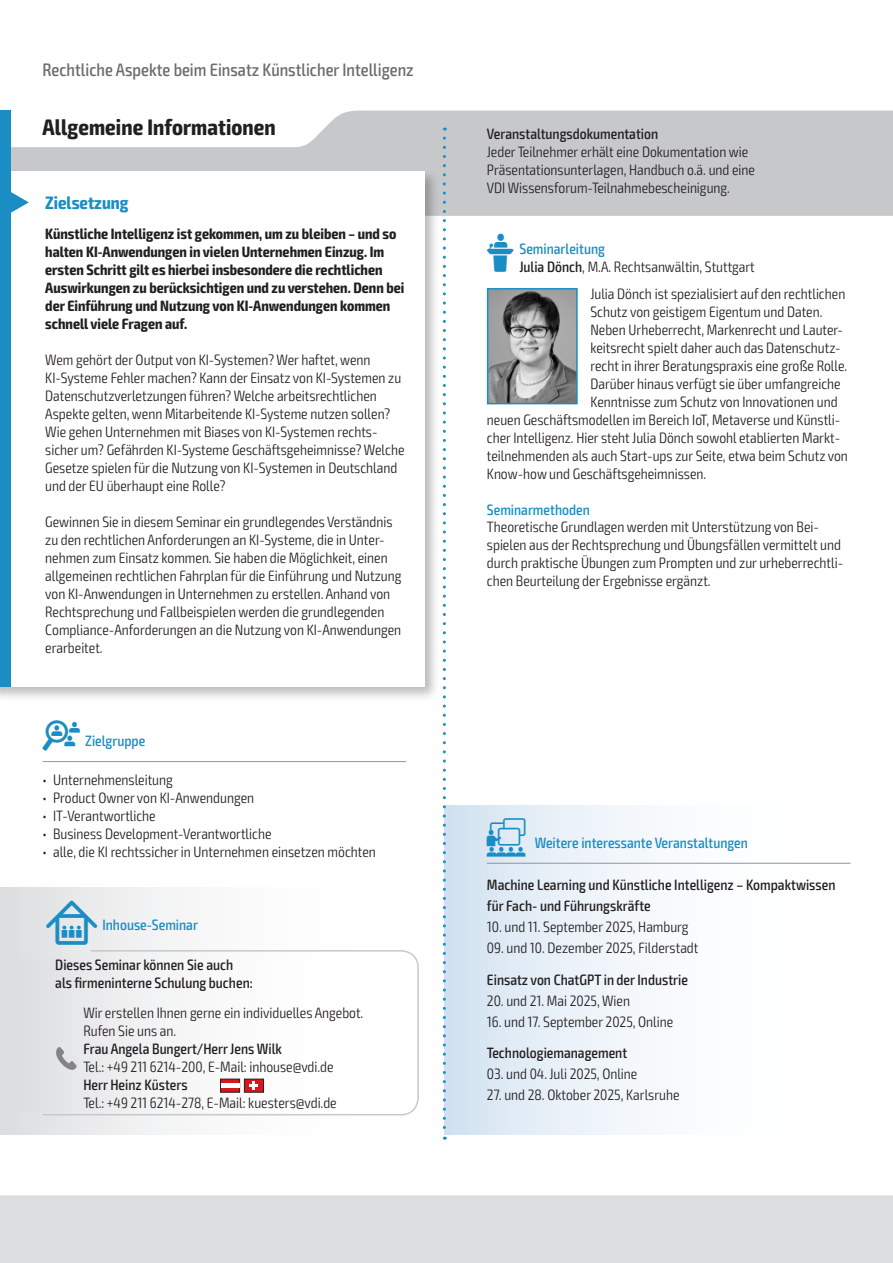
<style>
.page{position:relative;width:893px;height:1263px;background:#fff}
.page>*{position:absolute;margin:0;border:0;box-sizing:border-box;transform-origin:0 0}
.t1{font:700 condensed 22.5px "Exo 2";letter-spacing:.005em;color:#231f20}
.t2{font:500 condensed 18px "Exo 2";color:#6c6d70}
.t3{font:700 condensed 18px "Exo 2";color:#1a8dc4}
.t4{font:300 condensed 15px/18px "Exo 2";color:#231f20}
.t5{font:700 condensed 15px/18px "Exo 2";color:#231f20}
.t6{font:500 condensed 15px/21px "Exo 2";color:#231f20}
.t7{font:500 condensed 15px "Exo 2";color:#1a8dc4}
.s1{font-family:"VDI Iconset S4 A Regular";font-weight:400;font-stretch:normal;color:#1a8dc4}
.s2{font-weight:500;color:#1a8dc4}
.s3{font-weight:500}
.s4{font-family:"VDI Iconset S4 A Regular";font-weight:400;font-stretch:normal}
.s5{font-family:"VDI Iconset S4 A Regular";font-weight:400;font-stretch:normal;font-size:15.45px}
.s6{font-family:"VDI Iconset S4 A Regular";font-weight:400;font-stretch:normal;font-size:19.5px}
</style>
<div class="page">
<div style="left:0;top:1195px;width:893px;height:68px;background:#dcdddf"></div>
<svg style="left:11px;top:111px;width:881px;height:105px;fill:#c7c8ca"></svg>
<hr style="left:892px;top:111px;width:1px;height:105px;background:#1a8dc4">
<div style="left:0;top:111px;width:11px;height:63px;background:#1a8dc4"></div>
<div style="left:0;top:168px;width:440px;height:534px;background:#231f20;opacity:.3"></div>
<div style="left:0;top:171px;width:424px;height:516px;background:#fff"></div>
<div style="left:0;top:171px;width:11px;height:516px;background:#1a8dc4"></div>
<svg style="left:11px;top:192px;width:18px;height:21px"></svg>
<hr style="left:43px;top:761px;width:363px;height:1px;background:#939598">
<div style="left:444px;top:806px;width:406px;height:328px;background:linear-gradient(to right,#d9e6f3,#fff)"></div>
<hr style="left:487px;top:863px;width:363px;height:1px;background:#939598">
<img style="left:490px;top:291px;width:85px;height:110px">
<div style="left:487px;top:288px;width:91px;height:116px;border:2px solid #1a8dc4"></div>
<div style="left:0;top:887px;width:419px;height:247px;background:linear-gradient(to right,#e2e3e5,#fff)"></div>
<svg style="left:42px;top:949px;width:377px;height:167px"></svg>
<div style="left:13px;top:959px;width:382px;height:152px;background:linear-gradient(to right,#e3e3e5,#fff)"></div>
<svg style="left:220px;top:1079px;width:44px;height:13px"></svg>
<div style="left:221px;top:1083px;width:18px;height:5px;background:#fff"></div>
<svg style="left:56px;top:1047px;width:21px;height:23px"></svg>
<svg style="left:443px;top:138px;width:3px;height:1002px"></svg>
<p class="t2" style="left:43px;top:59px;width:373px">Rechtliche Aspekte beim Einsatz Künstlicher Intelligenz</p>
<h1 class="t1" style="left:43px;top:113px;width:235px">Allgemeine Informationen</h1>
<p class="t6" style="left:487px;top:124px;width:173px">Veranstaltungsdokumentation</p>
<p class="t4" style="left:487px;top:143px;width:270px">Jeder Teilnehmer erhält eine Dokumentation wie<br>Präsentationsunterlagen, Handbuch o.ä. und eine<br>VDI Wissensforum-Teilnahmebescheinigung.</p>
<p class="t5" style="left:45px;top:225px;width:361px">Künstliche Intelligenz ist gekommen, um zu bleiben – und so halten KI-Anwendungen in vielen Unternehmen Einzug. Im ersten Schritt gilt es hierbei insbesondere die rechtlichen Auswirkungen zu berücksichtigen und zu verstehen. Denn bei der Einführung und Nutzung von KI-Anwendungen kommen schnell viele Fragen auf.</p>
<p class="t4" style="left:45px;top:351px;width:361px">Wem gehört der Output von KI-Systemen? Wer haftet, wenn KI-Systeme Fehler machen? Kann der Einsatz von KI-Systemen zu Datenschutzverletzungen führen? Welche arbeitsrechtlichen Aspekte gelten, wenn Mitarbeitende KI-Systeme nutzen sollen?<br>Wie gehen Unternehmen mit Biases von KI-Systemen rechts&shy;sicher um? Gefährden KI-Systeme Geschäftsgeheimnisse? Welche Gesetze spielen für die Nutzung von KI-Systemen in Deutschland und der EU überhaupt eine Rolle?</p>
<p class="t4" style="left:45px;top:513px;width:358px">Gewinnen Sie in diesem Seminar ein grundlegendes Verständnis zu den rechtlichen Anforderungen an KI-Systeme, die in Unter&shy;nehmen zum Einsatz kommen. Sie haben die Möglichkeit, einen allgemeinen rechtlichen Fahrplan für die Einführung und Nutzung von KI-Anwendungen in Unternehmen zu erstellen. Anhand von Rechtsprechung und Fallbeispielen werden die grundlegenden Compliance-Anforderungen an die Nutzung von KI-Anwendungen erarbeitet.</p>
<p class="t3" style="left:45px;top:192px;width:85px">Zielsetzung</p>
<p class="t4" style="left:519px;top:240px;width:237px;text-indent:-33px"><span class="s1">L</span> <span class="s2">Seminarleitung<br></span><span class="s3">Julia Dönch</span>, M.A. Rechtsanwältin, Stuttgart</p>
<p class="t4" style="left:590px;top:285px;width:256px">Julia Dönch ist spezialisiert auf den rechtlichen</p>
<p class="t4" style="left:590px;top:303px;width:234px">Schutz von geistigem Eigentum und Daten.</p>
<p class="t4" style="left:590px;top:321px;width:254px">Neben Urheberrecht, Markenrecht und Lauter-</p>
<p class="t4" style="left:590px;top:339px;width:252px">keitsrecht spielt daher auch das Datenschutz-</p>
<p class="t4" style="left:590px;top:357px;width:258px">recht in ihrer Beratungspraxis eine große Rolle.</p>
<p class="t4" style="left:590px;top:375px;width:252px">Darüber hinaus verfügt sie über umfangreiche</p>
<p class="t4" style="left:590px;top:393px;width:249px">Kenntnisse zum Schutz von Innovationen und</p>
<p class="t4" style="left:487px;top:411px;width:355px">neuen Geschäftsmodellen im Bereich IoT, Metaverse und Künstli-</p>
<p class="t4" style="left:487px;top:429px;width:355px">cher Intelligenz. Hier steht Julia Dönch sowohl etablierten Markt-</p>
<p class="t4" style="left:487px;top:447px;width:363px">teilnehmenden als auch Start-ups zur Seite, etwa beim Schutz von</p>
<p class="t4" style="left:487px;top:465px;width:221px">Know-how und Geschäftsgeheimnissen.</p>
<p class="t7" style="left:487px;top:500px;width:104px">Seminarmethoden</p>
<p class="t4" style="left:487px;top:518px;width:358px">Theoretische Grundlagen werden mit Unterstützung von Bei&shy;spielen aus der Rechtsprechung und Übungsfällen vermittelt und durch praktische Übungen zum Prompten und zur urheberrechtli&shy;chen Beurteilung der Ergebnisse ergänzt.</p>
<p class="t7" style="left:43px;top:732px;width:104px"><span class="s4">Z</span> Zielgruppe</p>
<p class="t4" style="left:43px;top:771px;width:132px">• Unternehmensleitung</p>
<p class="t4" style="left:43px;top:789px;width:213px">• Product Owner von KI-Anwendungen</p>
<p class="t4" style="left:43px;top:807px;width:115px">• IT-Verantwortliche</p>
<p class="t4" style="left:43px;top:825px;width:231px">• Business Development-Verantwortliche</p>
<p class="t4" style="left:43px;top:843px;width:335px">• alle, die KI rechtssicher in Unternehmen einsetzen möchten</p>
<p class="t7" style="left:46px;top:916px;width:153px"><span class="s5">I</span> Inhouse-Seminar</p>
<p class="t6" style="left:55px;top:955px;width:199px;line-height:18px">Dieses Seminar können Sie auch als firmeninterne Schulung buchen:</p>
<p class="t4" style="left:83px;top:1004px;width:282px">Wir erstellen Ihnen gerne ein individuelles Angebot.<br>Rufen Sie uns an.</p>
<p class="t6" style="left:83px;top:1039px;width:200px">Frau Angela Bungert/Herr Jens Wilk</p>
<p class="t4" style="left:83px;top:1058px;width:252px">Tel.: +49 211 6214-200, E-Mail: inhouse@vdi.de</p>
<p class="t6" style="left:83px;top:1075px;width:106px">Herr Heinz Küsters</p>
<p class="t4" style="left:83px;top:1094px;width:255px">Tel.: +49 211 6214-278, E-Mail: kuesters@vdi.de</p>
<p class="t7" style="left:487px;top:834px;width:263px"><span class="s6">W</span> Weitere interessante Veranstaltungen</p>
<p class="t6" style="left:487px;top:875px;width:350px">Machine Learning und Künstliche Intelligenz – Kompaktwissen für Fach- und Führungskräfte</p>
<p class="t4" style="left:487px;top:918px;width:203px">10. und 11. September 2025, Hamburg</p>
<p class="t4" style="left:487px;top:939px;width:213px">09. und 10. Dezember 2025, Filderstadt</p>
<p class="t6" style="left:487px;top:969px;width:203px">Einsatz von ChatGPT in der Industrie</p>
<p class="t4" style="left:487px;top:992px;width:145px">20. und 21. Mai 2025, Wien</p>
<p class="t4" style="left:487px;top:1013px;width:188px">16. und 17. September 2025, Online</p>
<p class="t6" style="left:487px;top:1043px;width:142px">Technologiemanagement</p>
<p class="t4" style="left:487px;top:1065px;width:152px">03. und 04. Juli 2025, Online</p>
<p class="t4" style="left:487px;top:1086px;width:194px">27. und 28. Oktober 2025, Karlsruhe</p>
</div>
